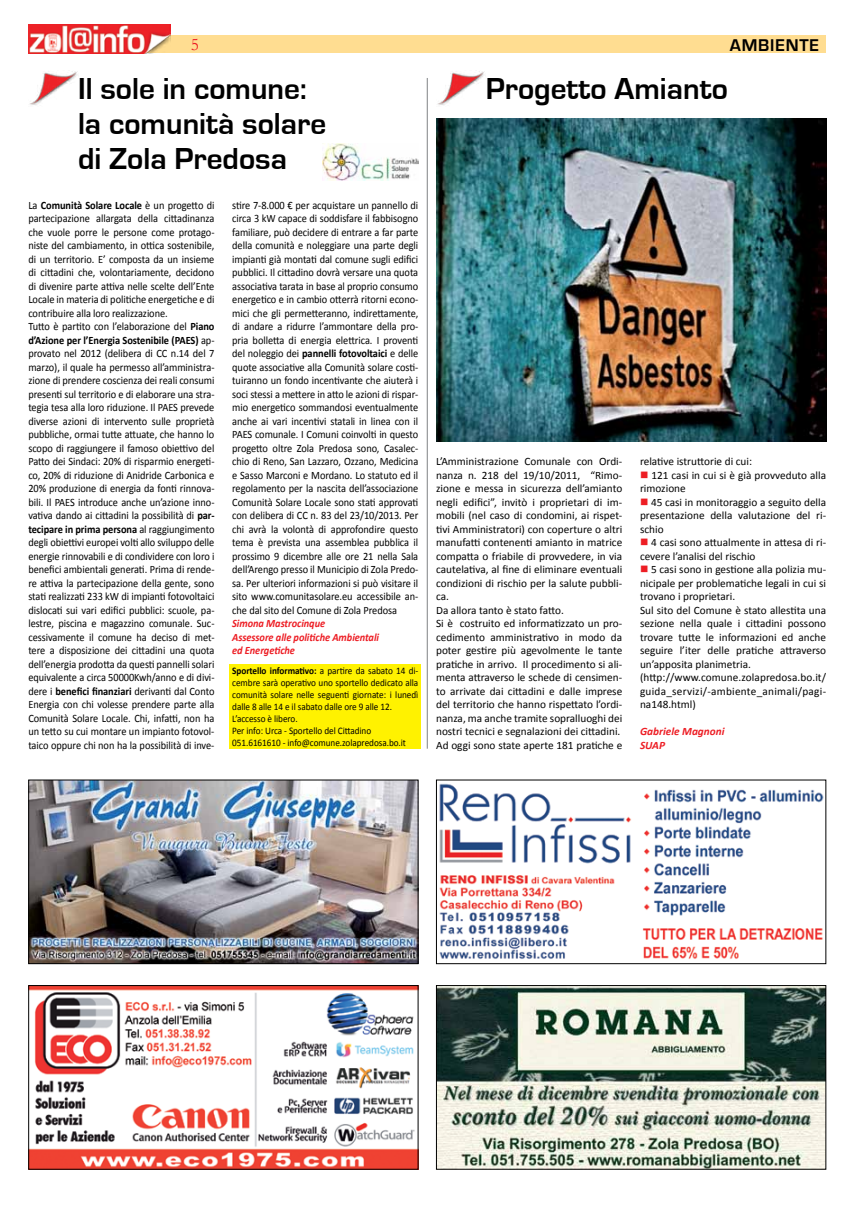
<style>
.page{position:relative;width:851px;height:1205px;background:#fff}
.page>*{position:absolute;margin:0;border:0;box-sizing:border-box;transform-origin:0 0}
.t1{font:700 31.25px/35px "Eurostile";color:#000}
.t2{font:700 17.5px "Eurostile";letter-spacing:.05em;color:#000}
.t3{font:17.5px "Garamond";color:#ed1d24}
.t4{font:11.25px/13.5px "Calibri";letter-spacing:-.005em;color:#000;scale:.92 1}
.t5{font:11.25px/13.5px "Calibri";letter-spacing:-.005em;color:#000}
.t6{font:italic 700 11.25px/13.5px "Calibri";letter-spacing:-.005em;color:#ed1d24;scale:.92 1}
.t7{font:italic 700 11.25px/13.5px "Calibri";letter-spacing:-.005em;color:#ed1d24}
.t8{font:10px/12px "Calibri";letter-spacing:-.005em;color:#000;scale:.92 1}
.s1{font-weight:700}
.s2{color:#ed1d24}
</style>
<div class="page">
<div style="left:229px;top:664px;width:192px;height:85px;background:#fff200"></div>
<div style="left:28px;top:35px;width:798px;height:18px;background:#ffdd91"></div>
<img style="left:28px;top:25px;width:142px;height:28px">
<img style="left:30px;top:71px;width:48px;height:34px">
<hr style="left:427px;top:78px;width:1px;height:671px;background:#808285">
<img style="left:438px;top:71px;width:47px;height:34px">
<img style="left:30px;top:987px;width:386px;height:180px">
<div style="left:28px;top:985px;width:390px;height:184px;border:1px solid #000"></div>
<img style="left:30px;top:782px;width:386px;height:180px">
<div style="left:28px;top:780px;width:390px;height:184px;border:1px solid #000"></div>
<img style="left:439px;top:783px;width:385px;height:176px">
<div style="left:436px;top:780px;width:390px;height:184px;border:1px solid #000"></div>
<img style="left:438px;top:987px;width:386px;height:180px">
<div style="left:436px;top:985px;width:390px;height:184px;border:1px solid #000"></div>
<img style="left:436px;top:119px;width:390px;height:322px">
<img style="left:322px;top:144px;width:96px;height:37px">
<h2 class="t3" style="left:191px;top:33px;width:10px">5</h2>
<h2 class="t2" style="left:729px;top:35px;width:91px">Ambiente</h2>
<h1 class="t1" style="left:78px;top:72px;width:250px">Il sole in comune: la comunità solare di Zola Predosa</h1>
<p class="t4" style="left:28px;top:198px;width:204px">La <span class="s1">Comunità Solare Locale</span> è un progetto di partecipazione allargata della cittadinanza che vuole porre le persone come protago&shy;niste del cambiamento, in ottica sostenibile, di un territorio. E’ composta da un insieme di cittadini che, volontariamente, decidono di divenire parte attiva nelle scelte dell’Ente Locale in materia di politiche energetiche e di contribuire alla loro realizzazione.<br>Tutto è partito con l’elaborazione del <span class="s1">Piano d’Azione per l’Energia Sostenibile (PAES)</span> ap&shy;provato nel 2012 (delibera di CC n.14 del 7 marzo), il quale ha permesso all’amministra&shy;zione di prendere coscienza dei reali consumi presenti sul territorio e di elaborare una stra&shy;tegia tesa alla loro riduzione. Il PAES prevede diverse azioni di intervento sulle proprietà pubbliche, ormai tutte attuate, che hanno lo scopo di raggiungere il famoso obiettivo del Patto dei Sindaci: 20% di risparmio energeti&shy;co, 20% di riduzione di Anidride Carbonica e 20% produzione di energia da fonti rinnova&shy;bili. Il PAES introduce anche un’azione inno&shy;vativa dando ai cittadini la possibilità di <span class="s1">par&shy;tecipare in prima persona</span> al raggiungimento degli obiettivi europei volti allo sviluppo delle energie rinnovabili e di condividere con loro i benefici ambientali generati. Prima di rende&shy;re attiva la partecipazione della gente, sono stati realizzati 233 kW di impianti fotovoltaici dislocati sui vari edifici pubblici: scuole, pa&shy;lestre, piscina e magazzino comunale. Suc&shy;cessivamente il comune ha deciso di met&shy;tere a disposizione dei cittadini una quota dell’energia prodotta da questi pannelli solari equivalente a circa 50000Kwh/anno e di divi&shy;dere i <span class="s1">benefici finanziari</span> derivanti dal Conto Energia con chi volesse prendere parte alla Comunità Solare Locale. Chi, infatti, non ha un tetto su cui montare un impianto fotovol&shy;taico oppure chi non ha la possibilità di inve-</p>
<p class="t4" style="left:232px;top:198px;width:204px;text-align:justify">stire 7-8.000 € per acquistare un pannello di circa 3 kW capace di soddisfare il fabbisogno familiare, può decidere di entrare a far parte della comunità e noleggiare una parte degli impianti già montati dal comune sugli edifici pubblici. Il cittadino dovrà versare una quota associativa tarata in base al proprio consumo energetico e in cambio otterrà ritorni econo&shy;mici che gli permetteranno, indirettamente, di andare a ridurre l’ammontare della pro&shy;pria bolletta di energia elettrica. I proventi del noleggio dei <span class="s1">pannelli fotovoltaici</span> e delle quote associative alla Comunità solare costi&shy;tuiranno un fondo incentivante che aiuterà i soci stessi a mettere in atto le azioni di rispar&shy;mio energetico sommandosi eventualmente anche ai vari incentivi statali in linea con il PAES comunale. I Comuni coinvolti in questo progetto oltre Zola Predosa sono, Casalec&shy;chio di Reno, San Lazzaro, Ozzano, Medicina e Sasso Marconi e Mordano. Lo statuto ed il regolamento per la nascita dell’associazione Comunità Solare Locale sono stati approvati con delibera di CC n. 83 del 23/10/2013. Per chi avrà la volontà di approfondire questo tema è prevista una assemblea pubblica il prossimo 9 dicembre alle ore 21 nella Sala dell’Arengo presso il Municipio di Zola Predo&shy;sa. Per ulteriori informazioni si può visitare il sito www.comunitasolare.eu accessibile an&shy;che dal sito del Comune di Zola Predosa</p>
<h1 class="t1" style="left:485px;top:72px;width:243px">Progetto Amianto</h1>
<p class="t5" style="left:436px;top:454px;width:188px">L’Amministrazione Comunale con Ordi&shy;nanza n. 218 del 19/10/2011, “Rimo&shy;zione e messa in sicurezza dell’amianto negli edifici”, invitò i proprietari di im&shy;mobili (nel caso di condomini, ai rispet&shy;tivi Amministratori) con coperture o altri manufatti contenenti amianto in matrice compatta o friabile di provvedere, in via cautelativa, al fine di eliminare eventuali condizioni di rischio per la salute pubbli&shy;ca.<br>Da allora tanto è stato fatto.<br>Si è costruito ed informatizzato un pro&shy;cedimento amministrativo in modo da poter gestire più agevolmente le tante pratiche in arrivo. Il procedimento si ali&shy;menta attraverso le schede di censimen&shy;to arrivate dai cittadini e dalle imprese del territorio che hanno rispettato l’ordi&shy;nanza, ma anche tramite sopralluoghi dei nostri tecnici e segnalazioni dei cittadini.<br>Ad oggi sono state aperte 181 pratiche e</p>
<p class="t5" style="left:640px;top:454px;width:113px">relative istruttorie di cui:</p>
<p class="t5" style="left:640px;top:468px;width:187px"><span class="s2">■</span> 121 casi in cui si è già provveduto alla rimozione</p>
<p class="t5" style="left:640px;top:495px;width:188px;text-align:justify"><span class="s2">■</span> 45 casi in monitoraggio a seguito della presentazione della valutazione del ri&shy;schio</p>
<p class="t5" style="left:640px;top:535px;width:188px"><span class="s2">■</span> 4 casi sono attualmente in attesa di ri&shy;cevere l’analisi del rischio</p>
<p class="t5" style="left:640px;top:562px;width:188px"><span class="s2">■</span> 5 casi sono in gestione alla polizia mu&shy;nicipale per problematiche legali in cui si trovano i proprietari.<br>Sul sito del Comune è stato allestita una sezione nella quale i cittadini possono trovare tutte le informazioni ed anche seguire l’iter delle pratiche attraverso un’apposita planimetria. (http://www.comune.zolapredosa.bo.it/ guida_servizi/-ambiente_animali/pagi&shy;na148.html)</p>
<p class="t7" style="left:640px;top:724px;width:86px">Gabriele Magnoni<br>SUAP</p>
<p class="t6" style="left:232px;top:617px;width:161px">Simona Mastrocinque<br>Assessore alle politiche Ambientali ed Energetiche</p>
<p class="t8" style="left:232px;top:664px;width:204px"><span class="s1">Sportello informativo:</span> a partire da sabato 14 di&shy;cembre sarà operativo uno sportello dedicato alla comunità solare nelle seguenti giornate: i lunedì dalle 8 alle 14 e il sabato dalle ore 9 alle 12.<br>L’accesso è libero.<br>Per info: Urca - Sportello del Cittadino 051.6161610 - info@comune.zolapredosa.bo.it</p>
</div>
